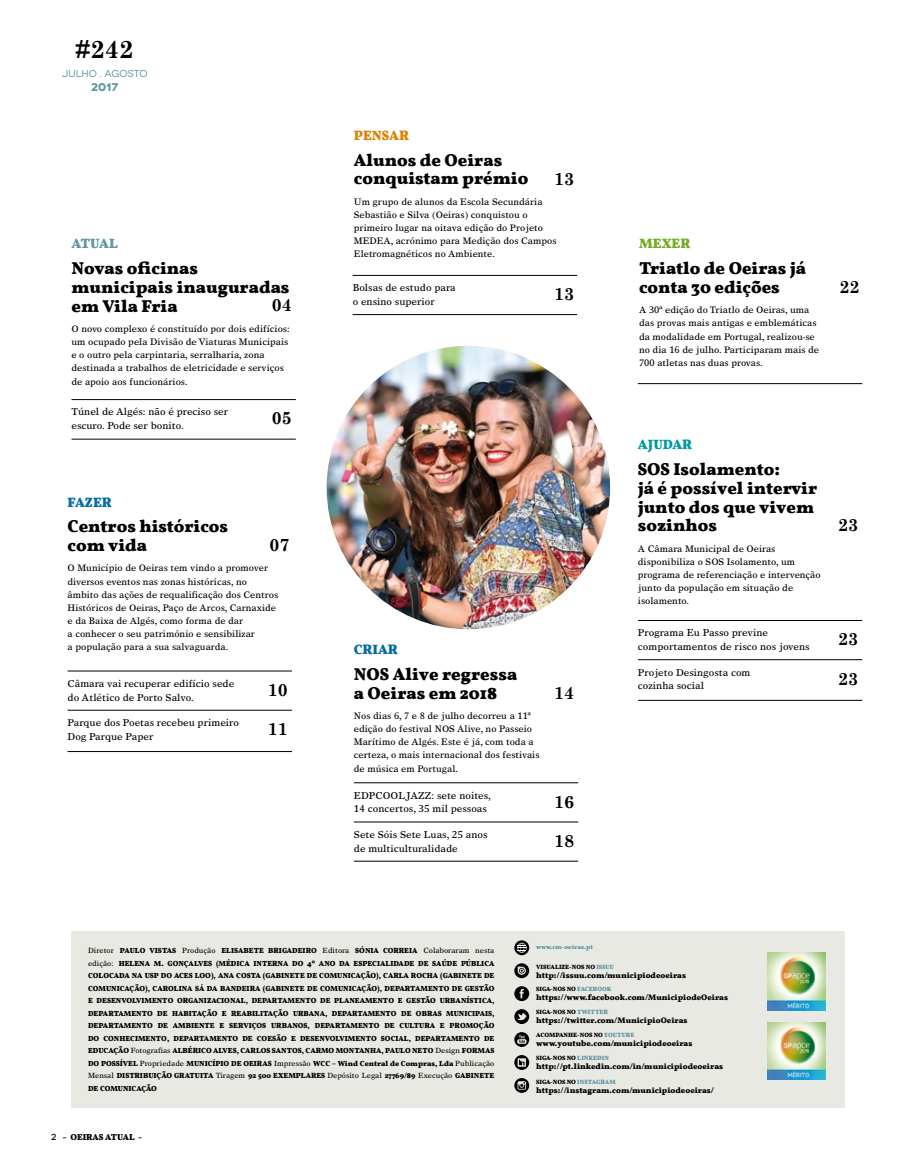
<style>
.page{position:relative;width:922px;height:1170px;background:#fff}
.page>*{position:absolute;margin:0;border:0;box-sizing:border-box;transform-origin:0 0}
.t1{font:700 25px "Century Schoolbook";color:#000}
.t2{font:700 17.5px/18.8px "Vollkorn";color:#000}
.t3{font:700 17.5px "Century Schoolbook";color:#000}
.t4{font:700 13.75px "Vollkorn";color:#006ca3}
.t5{font:700 13.75px "Vollkorn";color:#df8200}
.t6{font:700 13.75px "Vollkorn";color:#0098a1}
.t7{font:700 13.75px "Vollkorn";letter-spacing:-.02em;color:#6195a2}
.t8{font:700 13.75px "Vollkorn";color:#71ac22}
.t9{font:700 11.25px "Novecentowide";color:#6195a2}
.t10{font:10px/13.8px "Times Europa LT";color:#000}
.t11{font:10px "Novecentowide";letter-spacing:.005em;color:#6195a2}
.t12{font:9.38px/13.1px "Times Europa LT";color:#000}
.t13{font:700 8.75px "Vollkorn";color:#000}
.t14{font:700 8.12px "Vollkorn";color:#000}
.t15{font:700 7.5px/12.5px "Vollkorn";color:#000;text-align:justify}
.t16{font:700 6.25px "Vollkorn";color:#000}
.t17{font:700 6.25px "Vollkorn";color:#6195a2}
.s1{font-family:"Times Europa LT";font-weight:400}
.s2{font-family:"Novecentowide";font-weight:500}
.s3{font-family:"Foundry Wilson";font-weight:400}
.s4{color:#6195a2}
</style>
<div class="page">
<div style="left:71px;top:930px;width:774px;height:177px;background:#e9e9e3"></div>
<svg style="left:514px;top:1009px;width:15px;height:14px"></svg>
<svg style="left:514px;top:986px;width:15px;height:15px"></svg>
<svg style="left:514px;top:1032px;width:15px;height:14px"></svg>
<svg style="left:514px;top:1055px;width:15px;height:14px"></svg>
<svg style="left:514px;top:963px;width:15px;height:15px"></svg>
<svg style="left:514px;top:940px;width:15px;height:15px"></svg>
<svg style="left:517px;top:942px;width:9px;height:10px"></svg>
<svg style="left:514px;top:1078px;width:15px;height:14px"></svg>
<img style="left:767px;top:1022px;width:58px;height:57px">
<img style="left:767px;top:952px;width:58px;height:58px">
<hr style="left:71px;top:399px;width:225px;height:1px;background:#000">
<hr style="left:71px;top:439px;width:225px;height:1px;background:#000">
<hr style="left:68px;top:670px;width:224px;height:1px;background:#000">
<hr style="left:68px;top:710px;width:224px;height:1px;background:#000">
<hr style="left:68px;top:751px;width:224px;height:1px;background:#000">
<hr style="left:352px;top:275px;width:225px;height:1px;background:#000">
<hr style="left:352px;top:314px;width:225px;height:1px;background:#000">
<hr style="left:354px;top:782px;width:224px;height:1px;background:#000">
<hr style="left:354px;top:860px;width:224px;height:1px;background:#000">
<hr style="left:354px;top:821px;width:224px;height:1px;background:#000">
<hr style="left:637px;top:620px;width:225px;height:1px;background:#000">
<hr style="left:637px;top:700px;width:225px;height:1px;background:#000">
<hr style="left:637px;top:659px;width:225px;height:1px;background:#000">
<img style="left:326px;top:346px;width:284px;height:283px;border-radius:142px">
<hr style="left:637px;top:383px;width:225px;height:1px;background:#000">
<h1 class="t1" style="left:76px;top:34px;width:59px">#242</h1>
<p class="t11" style="left:62px;top:68px;width:87px">JULHO . AGOSTO</p>
<p class="t9" style="left:91px;top:80px;width:28px">2017</p>
<h3 class="t7" style="left:71px;top:235px;width:48px">ATUAL</h3>
<h2 class="t2" style="left:71px;top:259px;width:219px">Novas oficinas municipais inauguradas em Vila Fria</h2>
<p class="t12" style="left:71px;top:322px;width:220px">O novo complexo é constituído por dois edifícios: um ocupado pela Divisão de Viaturas Municipais e o outro pela carpintaria, serralharia, zona destinada a trabalhos de eletricidade e serviços de apoio aos funcionários.</p>
<h2 class="t3" style="left:272px;top:294px;width:22px">04</h2>
<p class="t10" style="left:71px;top:405px;width:158px">Túnel de Algés: não é preciso ser escuro. Pode ser bonito.</p>
<h2 class="t3" style="left:272px;top:407px;width:22px">05</h2>
<h3 class="t4" style="left:68px;top:493px;width:46px">FAZER</h3>
<h2 class="t2" style="left:68px;top:517px;width:162px">Centros históricos com vida</h2>
<p class="t12" style="left:68px;top:561px;width:212px">O Município de Oeiras tem vindo a promover diversos eventos nas zonas históricas, no âmbito das ações de requalificação dos Centros Históricos de Oeiras, Paço de Arcos, Carnaxide e da Baixa de Algés, como forma de dar<br>a conhecer o seu património e sensibilizar<br>a população para a sua salvaguarda.</p>
<h2 class="t3" style="left:269px;top:534px;width:22px">07</h2>
<p class="t10" style="left:68px;top:676px;width:168px">Câmara vai recuperar edifício sede do Atlético de Porto Salvo.</p>
<p class="t10" style="left:68px;top:715px;width:173px">Parque dos Poetas recebeu primeiro<br>Dog Parque Paper</p>
<h2 class="t3" style="left:268px;top:679px;width:22px">10</h2>
<h2 class="t3" style="left:268px;top:718px;width:22px">11</h2>
<h3 class="t5" style="left:354px;top:127px;width:57px">PENSAR</h3>
<h2 class="t2" style="left:354px;top:150px;width:176px">Alunos de Oeiras conquistam prémio</h2>
<p class="t12" style="left:354px;top:195px;width:204px">Um grupo de alunos da Escola Secundária Sebastião e Silva (Oeiras) conquistou o primeiro lugar na oitava edição do Projeto MEDEA, acrónimo para Medição dos Campos Eletromagnéticos no Ambiente.</p>
<h2 class="t3" style="left:554px;top:168px;width:22px">13</h2>
<p class="t10" style="left:352px;top:281px;width:105px">Bolsas de estudo para o ensino superior</p>
<h2 class="t3" style="left:554px;top:283px;width:22px">13</h2>
<h3 class="t4" style="left:354px;top:641px;width:45px">CRIAR</h3>
<h2 class="t2" style="left:354px;top:664px;width:165px">NOS Alive regressa a Oeiras em 2018</h2>
<p class="t12" style="left:354px;top:709px;width:187px">Nos dias 6, 7 e 8 de julho decorreu a 11ª edição do festival NOS Alive, no Passeio Marítimo de Algés. Este é já, com toda a certeza, o mais internacional dos festivais de música em Portugal.</p>
<p class="t10" style="left:354px;top:788px;width:139px">EDPCOOLJAZZ: sete noites,<br>14 concertos, 35 mil pessoas</p>
<p class="t10" style="left:354px;top:827px;width:135px">Sete Sóis Sete Luas, 25 anos de multiculturalidade</p>
<h2 class="t3" style="left:554px;top:681px;width:22px">14</h2>
<h2 class="t3" style="left:554px;top:790px;width:22px">16</h2>
<h2 class="t3" style="left:554px;top:829px;width:22px">18</h2>
<h3 class="t8" style="left:639px;top:235px;width:53px">MEXER</h3>
<h2 class="t2" style="left:639px;top:259px;width:168px">Triatlo de Oeiras já conta 30 edições</h2>
<p class="t12" style="left:639px;top:303px;width:181px">A 30ª edição do Triatlo de Oeiras, uma das provas mais antigas e emblemáticas da modalidade em Portugal, realizou-se no dia 16 de julho. Participaram mais de 700 atletas nas duas provas.</p>
<h2 class="t3" style="left:839px;top:276px;width:22px">22</h2>
<h3 class="t6" style="left:637px;top:436px;width:56px">AJUDAR</h3>
<h2 class="t2" style="left:637px;top:460px;width:181px">SOS Isolamento:<br>já é possível intervir junto dos que vivem sozinhos</h2>
<p class="t12" style="left:637px;top:541px;width:184px">A Câmara Municipal de Oeiras disponibiliza o SOS Isolamento, um programa de referenciação e intervenção junto da população em situação de isolamento.</p>
<p class="t10" style="left:637px;top:625px;width:173px">Programa Eu Passo previne comportamentos de risco nos jovens</p>
<p class="t10" style="left:637px;top:665px;width:114px">Projeto Desingosta com cozinha social</p>
<h2 class="t3" style="left:837px;top:514px;width:22px">23</h2>
<h2 class="t3" style="left:837px;top:628px;width:22px">23</h2>
<h2 class="t3" style="left:837px;top:667px;width:22px">23</h2>
<p class="t15" style="left:88px;top:944px;width:408px"><span class="s1">Diretor</span> PAULO VISTAS <span class="s1">Produção</span> ELISABETE BRIGADEIRO <span class="s1">Editora</span> SÓNIA CORREIA <span class="s1">Colaboraram nesta edição:</span> HELENA M. GONÇALVES (MÉDICA INTERNA DO 4º ANO DA ESPECIALIDADE DE SAÚDE PÚBLICA COLOCADA NA USP DO ACES LOO), ANA COSTA (GABINETE DE COMUNICAÇÃO), CARLA ROCHA (GABINETE DE COMUNICAÇÃO), CAROLINA SÁ DA BANDEIRA (GABINETE DE COMUNICAÇÃO), DEPARTAMENTO DE GESTÃO E DESENVOLVIMENTO ORGANIZACIONAL, DEPARTAMENTO DE PLANEAMENTO E GESTÃO URBANÍSTICA, DEPARTAMENTO DE HABITAÇÃO E REABILITAÇÃO URBANA, DEPARTAMENTO DE OBRAS MUNICIPAIS, DEPARTAMENTO DE AMBIENTE E SERVIÇOS URBANOS, DEPARTAMENTO DE CULTURA E PROMOÇÃO DO CONHECIMENTO, DEPARTAMENTO DE COESÃO E DESENVOLVIMENTO SOCIAL, DEPARTAMENTO DE EDUCAÇÃO <span class="s1">Fotografias</span> ALBÉRICO ALVES, CARLOS SANTOS, CARMO MONTANHA, PAULO NETO <span class="s1">Design</span> FORMAS DO POSSÍVEL <span class="s1">Propriedade</span> MUNICÍPIO DE OEIRAS <span class="s1">Impressão</span> WCC – Wind Central de Compras, Lda <span class="s1">Publicação Mensal</span> DISTRIBUIÇÃO GRATUITA <span class="s1">Tiragem</span> 92 500 EXEMPLARES <span class="s1">Depósito Legal</span> 27769/89 <span class="s1">Execução</span> GABINETE DE COMUNICAÇÃO</p>
<p class="t13" style="left:51px;top:1130px;width:92px"><span class="s2">2</span> <span class="s3">-</span> OEIRAS ATUAL <span class="s3">-</span></p>
<p class="t17" style="left:536px;top:942px;width:58px">www.cm-oeiras.pt</p>
<p class="t16" style="left:536px;top:985px;width:77px">SIGA-NOS NO <span class="s4">FACEBOOK</span></p>
<p class="t14" style="left:536px;top:992px;width:193px">https://www.facebook.com/MunicipiodeOeiras</p>
<p class="t16" style="left:536px;top:1007px;width:73px">SIGA-NOS NO <span class="s4">TWITTER</span></p>
<p class="t14" style="left:536px;top:1014px;width:153px">https://twitter.com/MunicipioOeiras</p>
<p class="t16" style="left:536px;top:1031px;width:100px">ACOMPANHE-NOS NO <span class="s4">YOUTUBE</span></p>
<p class="t14" style="left:536px;top:1038px;width:158px">www.youtube.com/municipiodeoeiras</p>
<p class="t16" style="left:536px;top:1053px;width:74px">SIGA-NOS NO <span class="s4">LINKEDIN</span></p>
<p class="t14" style="left:536px;top:1060px;width:188px">http://pt.linkedin.com/in/municipiodeoeiras</p>
<p class="t16" style="left:536px;top:1077px;width:81px">SIGA-NOS NO <span class="s4">INSTAGRAM</span></p>
<p class="t14" style="left:536px;top:1084px;width:179px">https://instagram.com/municipiodeoeiras/</p>
<p class="t16" style="left:536px;top:962px;width:79px">VISUALIZE-NOS NO <span class="s4">ISSUU</span></p>
<p class="t14" style="left:536px;top:969px;width:151px">http://issuu.com/municipiodeoeiras</p>
</div>
